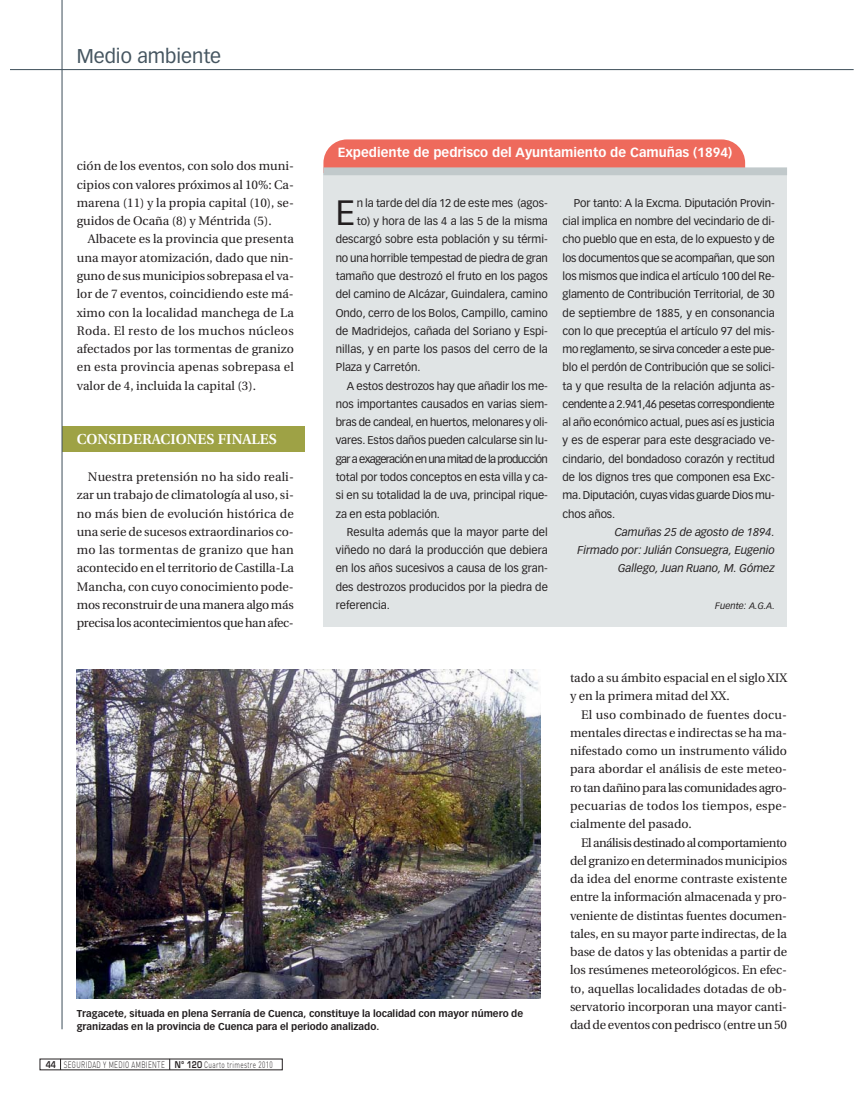
<style>
.page{position:relative;width:864px;height:1099px;background:#fff}
.page>*{position:absolute;margin:0;border:0;box-sizing:border-box;transform-origin:0 0}
.t1{font:34.65px "Vectora LT";color:#231f20}
.t2{font:19.65px "Vectora LT";color:#455560}
.t3{font:600 14.4px "Utopia";color:#fff}
.t4{font:700 13.05px "Vectora LT";color:#fff}
.t5{font:12.45px/18.3px "Utopia";color:#231f20;text-align:justify}
.t6{font:11.1px/18.3px "Vectora LT";color:#231f20;text-align:justify}
.t7{font:italic 11.1px/18.3px "Vectora LT";color:#231f20;text-align:right}
.t8{font:11.1px "Vectora LT";letter-spacing:-.06em;color:#231f20}
.t9{font:11.1px "Vectora LT";letter-spacing:-.02em;color:#231f20}
.t10{font:700 9.75px/12.5px "Vectora LT";color:#231f20}
.t11{font:300 9.15px "DIN";letter-spacing:.05em;color:#231f20;scale:.7 1}
.t12{font:italic 9.15px "Vectora LT";color:#231f20}
.s1{font-family:"Eurostile";font-weight:600}
</style>
<div class="page">
<div style="left:63px;top:426px;width:242px;height:26px;background:#9ea245"></div>
<hr style="left:10px;top:69px;width:844px;height:1px;background:#455560">
<hr style="left:62px;top:1px;width:1px;height:1028px;background:#455560">
<div style="left:323px;top:139px;width:422px;height:66px;background:#ee6a5c;border-radius:23px"></div>
<div style="left:323px;top:173px;width:464px;height:453px;background:#e0e4e5"></div>
<div style="left:323px;top:167px;width:464px;height:8px;background:#c1c9cb"></div>
<img style="left:77px;top:670px;width:463px;height:328px">
<h2 class="t2" style="left:77px;top:47px;width:146px">Medio ambiente</h2>
<p class="t5" style="left:77px;top:158px;width:219px">ción de los eventos, con solo dos muni&shy;cipios con valores próximos al 10%: Ca&shy;marena (11) y la propia capital (10), se&shy;guidos de Ocaña (8) y Méntrida (5).</p>
<p class="t5" style="left:77px;top:231px;width:219px;text-indent:11px">Albacete es la provincia que presenta una mayor atomización, dado que nin&shy;guno de sus municipios sobrepasa el va&shy;lor de 7 eventos, coincidiendo este má&shy;ximo con la localidad manchega de La Roda. El resto de los muchos núcleos afectados por las tormentas de granizo en esta provincia apenas sobrepasa el valor de 4, incluida la capital (3).</p>
<p class="t3" style="left:77px;top:434px;width:202px">CONSIDERACIONES FINALES</p>
<p class="t5" style="left:77px;top:469px;width:219px;text-indent:11px">Nuestra pretensión no ha sido reali&shy;zar un trabajo de climatología al uso, si&shy;no más bien de evolución histórica de una serie de sucesos extraordinarios co&shy;mo las tormentas de granizo que han acontecido en el territorio de Castilla-La Mancha, con cuyo conocimiento pode&shy;mos reconstruir de una manera algo más precisa los acontecimientos que han afec-</p>
<p class="t4" style="left:338px;top:146px;width:396px">Expediente de pedrisco del Ayuntamiento de Camuñas (1894)</p>
<h1 class="t1" style="left:336px;top:197px;width:21px">E</h1>
<p class="t6" style="left:357px;top:194px;width:193px">n la tarde del día 12 de este mes (agos-</p>
<p class="t6" style="left:357px;top:212px;width:193px">to) y hora de las 4 a las 5 de la misma</p>
<p class="t6" style="left:336px;top:231px;width:214px">descargó sobre esta población y su térmi-</p>
<p class="t6" style="left:336px;top:249px;width:214px">no una horrible tempestad de piedra de gran</p>
<p class="t6" style="left:336px;top:267px;width:214px">tamaño que destrozó el fruto en los pagos</p>
<p class="t6" style="left:336px;top:286px;width:214px">del camino de Alcázar, Guindalera, camino</p>
<p class="t6" style="left:336px;top:304px;width:214px">Ondo, cerro de los Bolos, Campillo, camino</p>
<p class="t6" style="left:336px;top:322px;width:214px">de Madridejos, cañada del Soriano y Espi-</p>
<p class="t6" style="left:336px;top:340px;width:214px">nillas, y en parte los pasos del cerro de la</p>
<p class="t6" style="left:336px;top:359px;width:86px">Plaza y Carretón.</p>
<p class="t6" style="left:347px;top:377px;width:202px">A estos destrozos hay que añadir los me-</p>
<p class="t6" style="left:336px;top:395px;width:214px">nos importantes causados en varias siem-</p>
<p class="t9" style="left:336px;top:417px;width:214px">bras de candeal, en huertos, melonares y oli-</p>
<p class="t6" style="left:336px;top:432px;width:214px">vares. Estos daños pueden calcularse sin lu-</p>
<p class="t8" style="left:336px;top:453px;width:214px">gar a exageración en una mitad de la producción</p>
<p class="t6" style="left:336px;top:468px;width:214px">total por todos conceptos en esta villa y ca-</p>
<p class="t6" style="left:336px;top:487px;width:214px">si en su totalidad la de uva, principal rique-</p>
<p class="t6" style="left:336px;top:505px;width:106px">za en esta población.</p>
<p class="t6" style="left:347px;top:523px;width:202px">Resulta además que la mayor parte del</p>
<p class="t6" style="left:336px;top:541px;width:214px">viñedo no dará la producción que debiera</p>
<p class="t6" style="left:336px;top:560px;width:214px">en los años sucesivos a causa de los gran-</p>
<p class="t6" style="left:336px;top:578px;width:214px">des destrozos producidos por la piedra de</p>
<p class="t6" style="left:336px;top:596px;width:56px">referencia.</p>
<p class="t6" style="left:563px;top:194px;width:214px;text-indent:11px">Por tanto: A la Excma. Diputación Provin&shy;cial implica en nombre del vecindario de di&shy;cho pueblo que en esta, de lo expuesto y de los documentos que se acompañan, que son los mismos que indica el artículo 100 del Re&shy;glamento de Contribución Territorial, de 30 de septiembre de 1885, y en consonancia con lo que preceptúa el artículo 97 del mis&shy;mo reglamento, se sirva conceder a este pue&shy;blo el perdón de Contribución que se solici&shy;ta y que resulta de la relación adjunta as&shy;cendente a 2.941,46 pesetas correspondiente al año económico actual, pues así es justicia y es de esperar para este desgraciado ve&shy;cindario, del bondadoso corazón y rectitud de los dignos tres que componen esa Exc&shy;ma. Diputación, cuyas vidas guarde Dios mu&shy;chos años.</p>
<p class="t7" style="left:578px;top:523px;width:199px">Camuñas 25 de agosto de 1894.<br>Firmado por: Julián Consuegra, Eugenio<br>Gallego, Juan Ruano, M. Gómez</p>
<p class="t12" style="left:715px;top:601px;width:61px">Fuente: A.G.A.</p>
<p class="t10" style="left:77px;top:1008px;width:448px">Tragacete, situada en plena Serranía de Cuenca, constituye la localidad con mayor número de granizadas en la provincia de Cuenca para el periodo analizado.</p>
<p class="t11" style="left:46px;top:1060px;width:326px"><span class="s1">44</span> SEGURIDAD Y MEDIO AMBIENTE <span class="s1">Nº 120</span> Cuarto trimestre 2010</p>
<p class="t5" style="left:570px;top:670px;width:219px">tado a su ámbito espacial en el siglo XIX y en la primera mitad del XX.</p>
<p class="t5" style="left:570px;top:706px;width:219px;text-indent:11px">El uso combinado de fuentes docu&shy;mentales directas e indirectas se ha ma&shy;nifestado como un instrumento válido para abordar el análisis de este meteo&shy;ro tan dañino para las comunidades agro&shy;pecuarias de todos los tiempos, espe&shy;cialmente del pasado.</p>
<p class="t5" style="left:570px;top:834px;width:219px;text-indent:11px">El análisis destinado al comportamiento del granizo en determinados municipios da idea del enorme contraste existente entre la información almacenada y pro&shy;veniente de distintas fuentes documen&shy;tales, en su mayor parte indirectas, de la base de datos y las obtenidas a partir de los resúmenes meteorológicos. En efec&shy;to, aquellas localidades dotadas de ob&shy;servatorio incorporan una mayor canti&shy;dad de eventos con pedrisco (entre un 50</p>
</div>
